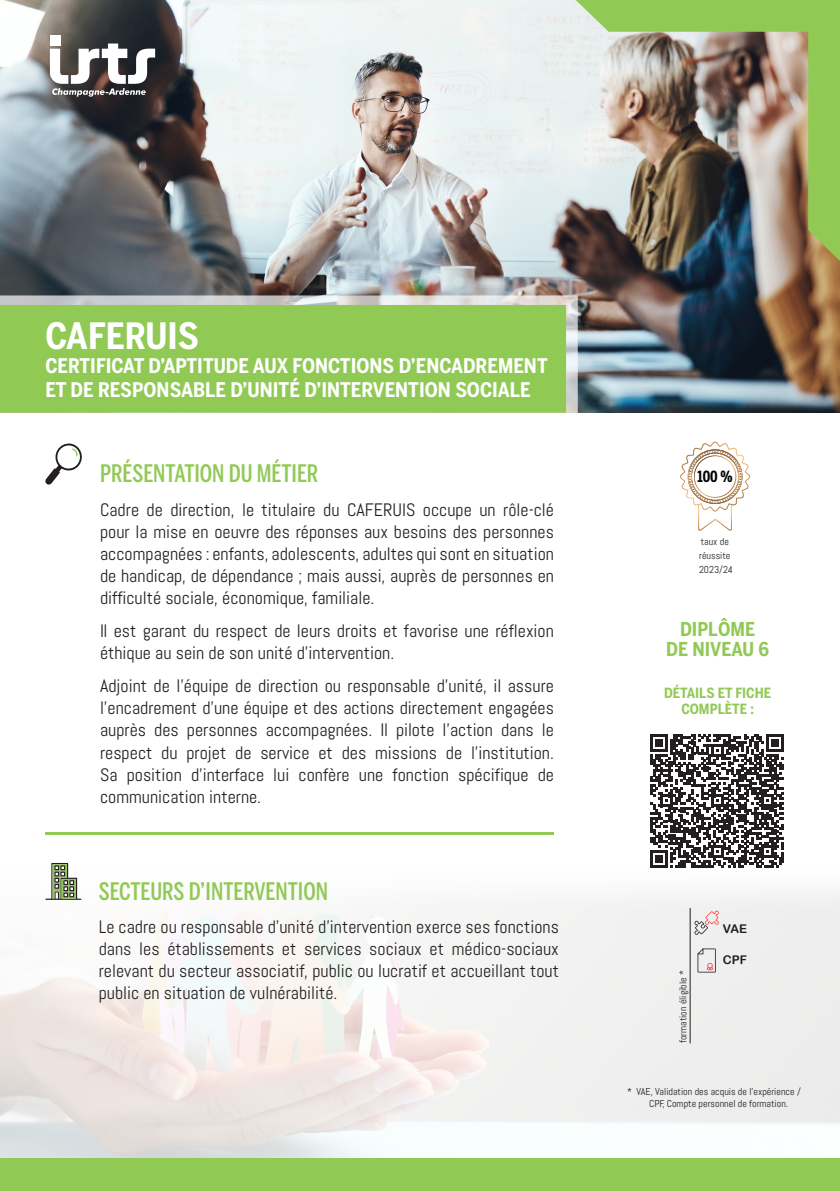
<style>
.page{position:relative;width:840px;height:1191px;background:#fff}
.page>*{position:absolute;margin:0;border:0;box-sizing:border-box;transform-origin:0 0}
.TITRE_PARTIE{font:700 36px "Benton Sans Cond";color:#fff}
.ITEMS__fiche_métier{font:500 24px "Benton Sans Comp";color:#91c955}
.TITRE_PARTIE-2{font:700 20px/24px "Benton Sans Cond";color:#fff}
.TITRE_PARTIE-3{font:700 19px/20px "Benton Sans Cond";color:#91c955;text-align:center}
.txt_puce_sommaire{font:18px/22px "Abel";color:#231f20;text-align:justify}
.texte_normal__fiche_métier{font:18px/22px "Abel";color:#231f20;text-align:justify}
.TITRE_PARTIE-4{font:700 15.4px "Benton Sans Comp";color:#000}
.TITRE_PARTIE-5{font:700 14px "Benton Sans Cond";color:#91c955}
.INTRO_PARAGRAPHE{font:12px "Arial Rounded MT Bold";color:#231f20}
.INTRO_PARAGRAPHE-2{font:10px/12px "Abel";color:#231f20}
.txt_puce_sommaire_2nde_ligne{font:10px/14px "Abel";color:#231f20}
</style>
<div class="page">
<img style="left:0;top:854px;width:839px;height:304px">
<img style="left:0;top:0;width:839px;height:413px">
<svg style="left:0;top:295px;width:577px;height:118px;background:#cfd0cf"></svg>
<div style="left:0;top:305px;width:565px;height:108px;background:#91c955"></div>
<div style="left:0;top:1158px;width:839px;height:33px;background:#91c955"></div>
<svg style="left:45px;top:443px;width:37px;height:42px"></svg>
<svg style="left:680px;top:441px;width:69px;height:90px"></svg>
<svg style="left:650px;top:734px;width:133px;height:133px"></svg>
<svg style="left:45px;top:863px;width:36px;height:37px"></svg>
<img style="left:575px;top:0;width:264px;height:261px">
<div style="left:50px;top:35px;width:10px;height:11px;background:#fff"></div>
<svg style="left:50px;top:44px;width:105px;height:53px"></svg>
<hr style="left:45px;top:832px;width:508px;height:2px;background:#91c955">
<svg style="left:697px;top:948px;width:18px;height:24px"></svg>
<svg style="left:694px;top:910px;width:24px;height:24px"></svg>
<hr style="left:689px;top:908px;width:1px;height:135px;background:#231f20">
<p class="TITRE_PARTIE" style="left:45px;top:314px;width:155px">CAFERUIS</p>
<p class="TITRE_PARTIE-2" style="left:45px;top:353px;width:503px">CERTIFICAT D’APTITUDE AUX FONCTIONS D’ENCADREMENT<br>ET DE RESPONSABLE D’UNITÉ D’INTERVENTION SOCIALE</p>
<p class="ITEMS__fiche_métier" style="left:100px;top:460px;width:220px">PRÉSENTATION DU MÉTIER</p>
<p class="txt_puce_sommaire" style="left:100px;top:498px;width:455px">Cadre de direction, le titulaire du CAFERUIS occupe un rôle-clé pour la mise en oeuvre des réponses aux besoins des personnes accompagnées : enfants, adolescents, adultes qui sont en situation de handicap, de dépendance ; mais aussi, auprès de personnes en difficulté sociale, économique, familiale.</p>
<p class="txt_puce_sommaire" style="left:100px;top:620px;width:455px">Il est garant du respect de leurs droits et favorise une réflexion éthique au sein de son unité d’intervention.</p>
<p class="txt_puce_sommaire" style="left:100px;top:675px;width:455px">Adjoint de l’équipe de direction ou responsable d’unité, il assure l’encadrement d’une équipe et des actions directement engagées auprès des personnes accompagnées. Il pilote l’action dans le respect du projet de service et des missions de l’institution.<br>Sa position d’interface lui confère une fonction spécifique de communication interne.</p>
<p class="TITRE_PARTIE-4" style="left:697px;top:467px;width:37px">100 %</p>
<p class="txt_puce_sommaire_2nde_ligne" style="left:698px;top:535px;width:33px">taux de réussite</p>
<p class="txt_puce_sommaire_2nde_ligne" style="left:698px;top:563px;width:35px">2023/24</p>
<p class="TITRE_PARTIE-3" style="left:665px;top:619px;width:104px">DIPLÔME<br>DE NIVEAU 6</p>
<p class="TITRE_PARTIE-5" style="left:663px;top:684px;width:108px">DÉTAILS ET FICHE</p>
<p class="TITRE_PARTIE-5" style="left:681px;top:700px;width:74px">COMPLÈTE :</p>
<p class="ITEMS__fiche_métier" style="left:99px;top:877px;width:231px">SECTEURS D’INTERVENTION</p>
<p class="texte_normal__fiche_métier" style="left:99px;top:915px;width:461px">Le cadre ou responsable d’unité d’intervention exerce ses fonctions dans les établissements et services sociaux et médico-sociaux relevant du secteur associatif, public ou lucratif et accueillant tout public en situation de vulnérabilité.</p>
<p class="INTRO_PARAGRAPHE" style="left:722px;top:921px;width:26px">VAE</p>
<p class="INTRO_PARAGRAPHE" style="left:722px;top:952px;width:26px">CPF</p>
<p class="INTRO_PARAGRAPHE-2" style="left:676px;top:1043px;width:74px;rotate:-90deg">formation éligible *</p>
<p class="INTRO_PARAGRAPHE-2" style="left:648px;top:1085px;width:153px;text-indent:-22px">* VAE, Validation des acquis de l’expérience /<br>CPF, Compte personnel de formation.</p>
</div>
